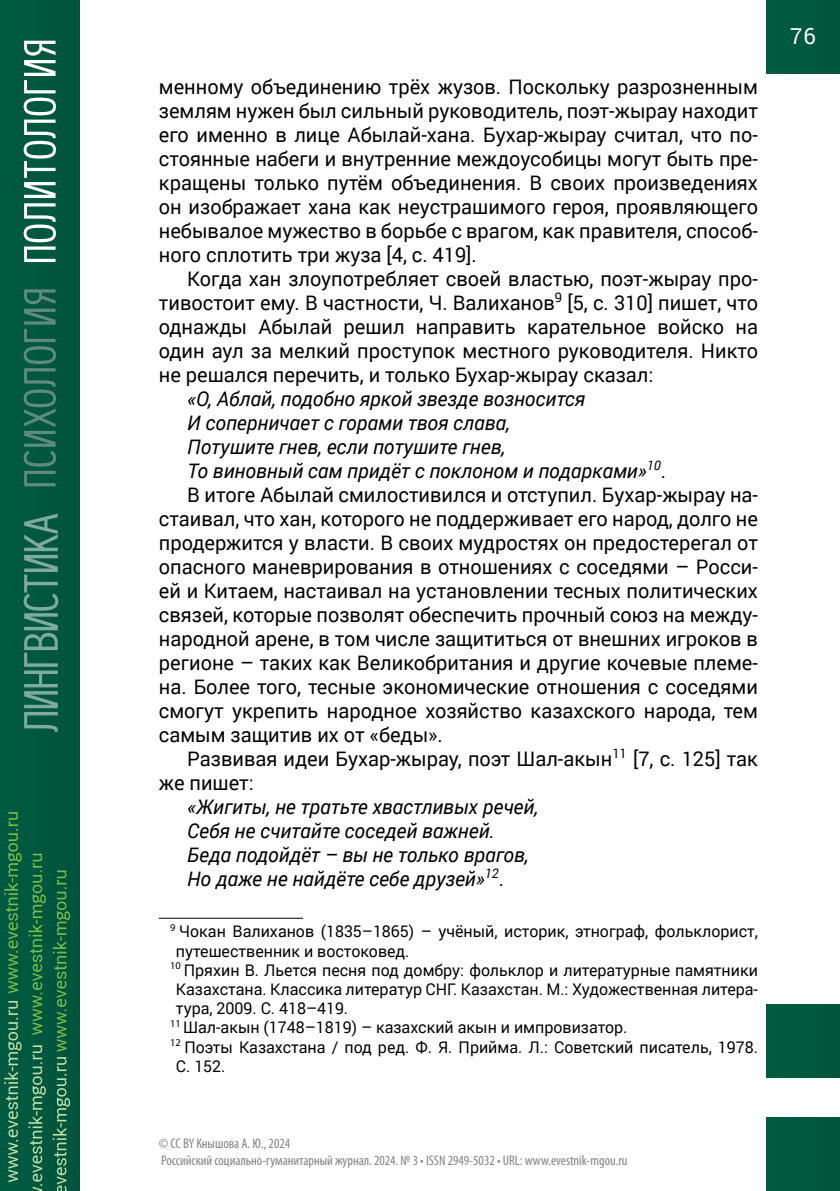
<style>
.page{position:relative;width:840px;height:1191px;background:#fff}
.page>*{position:absolute;margin:0;border:0;box-sizing:border-box;transform-origin:0 0}
.t1{font:22px "Roberto Sans";color:#fff}
.Основной_текст{font:20px/24px "Roberto Sans";color:#000;text-align:justify}
.Основной_текст-2{font:italic 20px "Roberto Sans";color:#000}
.Сноска{font:16px/19.2px "Roberto Sans";color:#000}
.t2{font:condensed 14px/16.8px "Myriad Pro";color:#808285}
.s1{font-style:normal}
</style>
<div class="page">
<div style="left:0;top:0;width:79px;height:1191px;background:#00573d"></div>
<div style="left:766px;top:0;width:73px;height:74px;background:#00583f"></div>
<svg style="left:4px;top:1001px;width:18px;height:181px"></svg>
<svg style="left:4px;top:812px;width:18px;height:181px"></svg>
<svg style="left:28px;top:853px;width:18px;height:182px"></svg>
<svg style="left:53px;top:870px;width:17px;height:181px"></svg>
<svg style="left:28px;top:1045px;width:18px;height:146px"></svg>
<svg style="left:53px;top:1057px;width:17px;height:134px"></svg>
<svg style="left:24px;top:41px;width:32px;height:221px"></svg>
<svg style="left:24px;top:289px;width:32px;height:197px"></svg>
<div style="left:766px;top:1004px;width:73px;height:73px;background:#00583f"></div>
<div style="left:766px;top:1117px;width:73px;height:74px;background:#00583f"></div>
<svg style="left:24px;top:513px;width:34px;height:219px"></svg>
<hr style="left:159px;top:917px;width:144px;height:1px;background:#000">
<p class="Основной_текст" style="left:159px;top:73px;width:600px">менному объединению трёх жузов. Поскольку разрозненным землям нужен был сильный руководитель, поэт-жырау находит его именно в лице Абылай-хана. Бухар-жырау считал, что по&shy;стоянные набеги и внутренние междоусобицы могут быть пре&shy;кращены только путём объединения. В своих произведениях он изображает хана как неустрашимого героя, проявляющего небывалое мужество в борьбе с врагом, как правителя, способ&shy;ного сплотить три жуза [4, с. 419].</p>
<p class="Основной_текст" style="left:159px;top:265px;width:600px;text-indent:28px">Когда хан злоупотребляет своей властью, поэт-жырау про&shy;тивостоит ему. В частности, Ч. Валиханов<sup>9</sup> [5, c. 310] пишет, что однажды Абылай решил направить карательное войско на один аул за мелкий проступок местного руководителя. Никто не решался перечить, и только Бухар-жырау сказал:</p>
<p class="Основной_текст-2" style="left:187px;top:383px;width:399px">«О, Аблай, подобно яркой звезде возносится</p>
<p class="Основной_текст-2" style="left:187px;top:407px;width:324px">И соперничает с горами твоя слава,</p>
<p class="Основной_текст-2" style="left:187px;top:431px;width:319px">Потушите гнев, если потушите гнев,</p>
<p class="Основной_текст-2" style="left:187px;top:455px;width:480px">То виновный сам придёт с поклоном и подарками»<sup>10</sup><span class="s1">.</span></p>
<p class="Основной_текст" style="left:159px;top:481px;width:600px;text-indent:28px">В итоге Абылай смилостивился и отступил. Бухар-жырау на&shy;стаивал, что хан, которого не поддерживает его народ, долго не продержится у власти. В своих мудростях он предостерегал от опасного маневрирования в отношениях с соседями – Росси&shy;ей и Китаем, настаивал на установлении тесных политических связей, которые позволят обеспечить прочный союз на между&shy;народной арене, в том числе защититься от внешних игроков в регионе – таких как Великобритания и другие кочевые племе&shy;на. Более того, тесные экономические отношения с соседями смогут укрепить народное хозяйство казахского народа, тем самым защитив их от «беды».</p>
<p class="Основной_текст" style="left:159px;top:745px;width:600px;text-indent:28px">Развивая идеи Бухар-жырау, поэт Шал-акын<sup>11</sup> [7, c. 125] так же пишет:</p>
<p class="Основной_текст-2" style="left:187px;top:791px;width:352px">«Жигиты, не тратьте хвастливых речей,</p>
<p class="Основной_текст-2" style="left:187px;top:815px;width:308px">Себя не считайте соседей важней.</p>
<p class="Основной_текст-2" style="left:187px;top:839px;width:343px">Беда подойдёт – вы не только врагов,</p>
<p class="Основной_текст-2" style="left:187px;top:863px;width:318px">Но даже не найдёте себе друзей»<sup>12</sup><span class="s1">.</span></p>
<p class="Сноска" style="left:176px;top:920px;width:583px;text-indent:-6px"><sup>9</sup> Чокан Валиханов (1835–1865) – учёный, историк, этнограф, фольклорист, путешественник и востоковед.</p>
<p class="Сноска" style="left:176px;top:959px;width:583px;text-align:justify;text-indent:-6px"><sup>10</sup> Пряхин В. Льется песня под домбру: фольклор и литературные памятники Казахстана. Классика литератур СНГ. Казахстан. М.: Художественная литера&shy;тура, 2009. С. 418–419.</p>
<p class="Сноска" style="left:170px;top:1016px;width:458px"><sup>11</sup> Шал-акын (1748–1819) – казахский акын и импровизатор.</p>
<p class="Сноска" style="left:176px;top:1036px;width:583px;text-indent:-6px"><sup>12</sup> Поэты Казахстана / под ред. Ф. Я. Прийма. Л.: Советский писатель, 1978.<br>С. 152.</p>
<p class="t2" style="left:159px;top:1134px;width:469px">© CC BY Кнышова А. Ю., 2024<br>Российский социально-гуманитарный журнал. 2024. № 3 • ISSN 2949-5032 • URL: www.evestnik-mgou.ru</p>
<p class="t1" style="left:789px;top:19px;width:27px">76</p>
</div>
